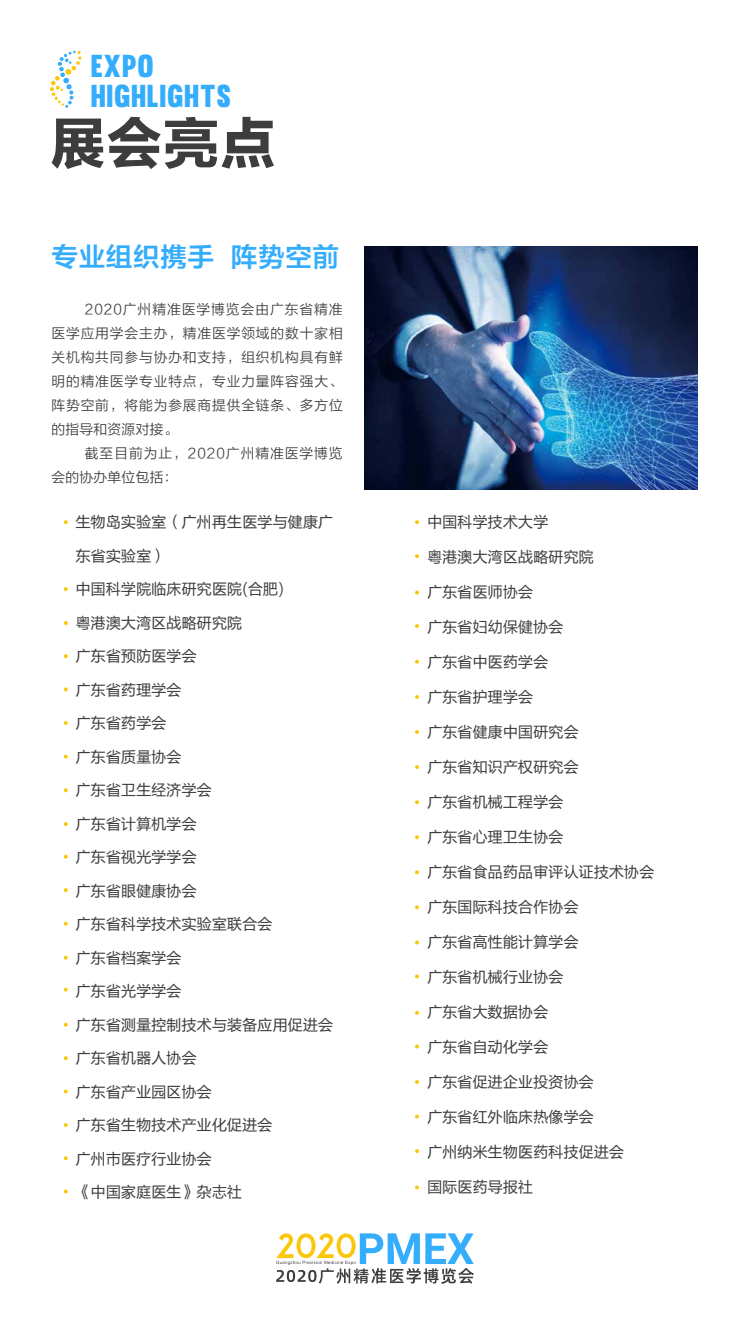
<style>
.page{position:relative;width:750px;height:1334px;background:#fff}
.page>*{position:absolute;margin:0;border:0;box-sizing:border-box;transform-origin:0 0}
.t1{font:55.3px "FZLTDHJW GB1 0";color:#3d3d3d}
.t2{font:31.1px/30.4px "Muro";letter-spacing:.025em;color:#34adfd}
.t3{font:26.6px "FZLTZCHK GBK1 0";letter-spacing:.025em;color:#34adfd}
.t4{font:16px/33.5px "FZLTH";letter-spacing:.025em;color:#3d3d3d}
.t5{font:13.7px/24px "FZLTXIHJW GB1 0";letter-spacing:.065em;color:#3d3d3d;text-align:justify}
</style>
<div class="page">
<svg style="left:276px;top:1233px;width:198px;height:51px"></svg>
<svg style="left:50px;top:51px;width:31px;height:57px"></svg>
<img style="left:365px;top:247px;width:333px;height:242px">
<svg style="left:64px;top:520px;width:4px;height:4px"></svg>
<svg style="left:64px;top:587px;width:4px;height:4px"></svg>
<svg style="left:64px;top:621px;width:4px;height:4px"></svg>
<svg style="left:64px;top:654px;width:4px;height:4px"></svg>
<svg style="left:64px;top:687px;width:4px;height:4px"></svg>
<svg style="left:64px;top:721px;width:4px;height:4px"></svg>
<svg style="left:64px;top:755px;width:4px;height:4px"></svg>
<svg style="left:64px;top:788px;width:4px;height:4px"></svg>
<svg style="left:64px;top:822px;width:4px;height:4px"></svg>
<svg style="left:64px;top:855px;width:4px;height:4px"></svg>
<svg style="left:64px;top:888px;width:4px;height:4px"></svg>
<svg style="left:64px;top:922px;width:4px;height:4px"></svg>
<svg style="left:64px;top:956px;width:4px;height:4px"></svg>
<svg style="left:64px;top:988px;width:4px;height:4px"></svg>
<svg style="left:64px;top:1023px;width:4px;height:4px"></svg>
<svg style="left:64px;top:1056px;width:4px;height:4px"></svg>
<svg style="left:64px;top:1090px;width:4px;height:4px"></svg>
<svg style="left:64px;top:1123px;width:4px;height:4px"></svg>
<svg style="left:64px;top:1156px;width:4px;height:4px"></svg>
<svg style="left:64px;top:1189px;width:4px;height:4px"></svg>
<svg style="left:415px;top:520px;width:4px;height:4px"></svg>
<svg style="left:415px;top:554px;width:4px;height:4px"></svg>
<svg style="left:415px;top:591px;width:4px;height:4px"></svg>
<svg style="left:415px;top:624px;width:4px;height:4px"></svg>
<svg style="left:415px;top:660px;width:4px;height:4px"></svg>
<svg style="left:415px;top:695px;width:4px;height:4px"></svg>
<svg style="left:415px;top:730px;width:4px;height:4px"></svg>
<svg style="left:415px;top:765px;width:4px;height:4px"></svg>
<svg style="left:415px;top:800px;width:4px;height:4px"></svg>
<svg style="left:415px;top:835px;width:4px;height:4px"></svg>
<svg style="left:415px;top:870px;width:4px;height:4px"></svg>
<svg style="left:415px;top:905px;width:4px;height:4px"></svg>
<svg style="left:415px;top:940px;width:4px;height:4px"></svg>
<svg style="left:415px;top:974px;width:4px;height:4px"></svg>
<svg style="left:415px;top:1011px;width:4px;height:4px"></svg>
<svg style="left:415px;top:1044px;width:4px;height:4px"></svg>
<svg style="left:415px;top:1080px;width:4px;height:4px"></svg>
<svg style="left:415px;top:1115px;width:4px;height:4px"></svg>
<svg style="left:415px;top:1149px;width:4px;height:4px"></svg>
<svg style="left:415px;top:1186px;width:4px;height:4px"></svg>
<h2 class="t2" style="left:91px;top:50px;width:142px">EXPO<br>HIGHLIGHTS</h2>
<h1 class="t1" style="left:50px;top:113px;width:227px">展会亮点</h1>
<h3 class="t3" style="left:51px;top:242px;width:289px">专业组织携手 阵势空前</h3>
<p class="t5" style="left:51px;top:298px;width:293px;text-indent:33px">2020广州精准医学博览会由广东省精准医学应用学会主办，精准医学领域的数十家相关机构共同参与协办和支持，组织机构具有鲜明的精准医学专业特点，专业力量阵容强大、阵势空前，将能为参展商提供全链条、多方位的指导和资源对接。</p>
<p class="t5" style="left:51px;top:442px;width:293px;text-indent:33px">截至目前为止，2020广州精准医学博览会的协办单位包括：</p>
<p class="t4" style="left:76px;top:505px;width:259px">生物岛实验室（广州再生医学与健康广东省实验室）<br>中国科学院临床研究医院(合肥)<br>粤港澳大湾区战略研究院<br>广东省预防医学会<br>广东省药理学会<br>广东省药学会<br>广东省质量协会<br>广东省卫生经济学会<br>广东省计算机学会<br>广东省视光学学会<br>广东省眼健康协会<br>广东省科学技术实验室联合会<br>广东省档案学会<br>广东省光学学会<br>广东省测量控制技术与装备应用促进会广东省机器人协会<br>广东省产业园区协会<br>广东省生物技术产业化促进会<br>广州市医疗行业协会<br>《中国家庭医生》杂志社</p>
<p class="t4" style="left:427px;top:505px;width:228px;line-height:35px">中国科学技术大学<br>粤港澳大湾区战略研究院<br>广东省医师协会<br>广东省妇幼保健协会<br>广东省中医药学会<br>广东省护理学会<br>广东省健康中国研究会<br>广东省知识产权研究会<br>广东省机械工程学会<br>广东省心理卫生协会<br>广东省食品药品审评认证技术协会广东国际科技合作协会<br>广东省高性能计算学会<br>广东省机械行业协会<br>广东省大数据协会<br>广东省自动化学会<br>广东省促进企业投资协会<br>广东省红外临床热像学会<br>广州纳米生物医药科技促进会<br>国际医药导报社</p>
</div>
